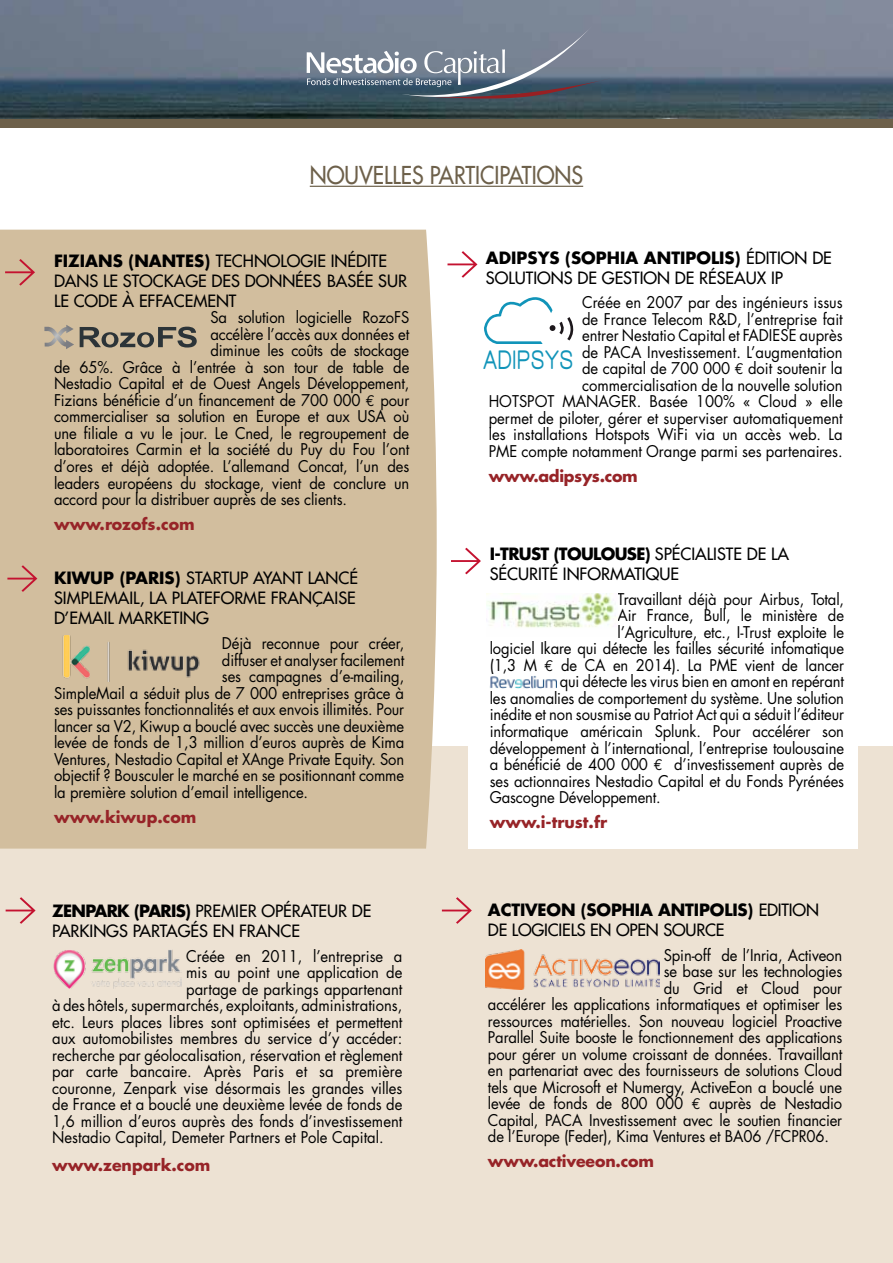
<style>
.page{position:relative;width:893px;height:1263px;background:#fff}
.page>*{position:absolute;margin:0;border:0;box-sizing:border-box;transform-origin:0 0}
.t1{font:27.45px "Walkway Rounded";letter-spacing:.1em;color:#1194b9;scale:.77 1}
.t2{font:24px "Futura";color:#6d604a;scale:.9 1}
.t3{font:16.5px/19.8px "Futura";color:#000}
.t4{font:700 16.5px "Futura";letter-spacing:-.01em;color:#000}
.t5{font:15.75px/16.5px "Futura";letter-spacing:-.01em;color:#000;text-align:right;scale:.94 1}
.t6{font:700 15.75px "Futura";color:#972428}
.t7{font:700 15.75px "Futura";letter-spacing:-.02em;color:#972428}
.s1{font-weight:700}
.s2{font-family:"Euro Mono Std"}
</style>
<div class="page">
<div style="left:0;top:747px;width:893px;height:516px;background:#ede2d3"></div>
<div style="left:468px;top:551px;width:389px;height:297px;background:#fff"></div>
<div style="left:0;top:111px;width:893px;height:16px;background:#6d604a"></div>
<img style="left:0;top:0;width:893px;height:119px">
<img style="left:490px;top:675px;width:67px;height:13px">
<hr style="left:310px;top:186px;width:273px;height:1px;background:#6d604a">
<svg style="left:307px;top:26px;width:306px;height:73px"></svg>
<svg style="left:6px;top:897px;width:30px;height:27px"></svg>
<svg style="left:447px;top:251px;width:30px;height:27px"></svg>
<svg style="left:451px;top:548px;width:30px;height:26px"></svg>
<div style="left:0;top:230px;width:437px;height:618px;background:#d2be9e"></div>
<svg style="left:5px;top:259px;width:30px;height:27px"></svg>
<svg style="left:7px;top:565px;width:30px;height:27px"></svg>
<svg style="left:442px;top:897px;width:30px;height:27px"></svg>
<svg style="left:44px;top:325px;width:30px;height:24px"></svg>
<svg style="left:80px;top:327px;width:117px;height:21px"></svg>
<img style="left:54px;top:635px;width:164px;height:46px">
<svg style="left:484px;top:297px;width:90px;height:47px"></svg>
<img style="left:486px;top:594px;width:130px;height:34px">
<img style="left:485px;top:949px;width:174px;height:40px">
<img style="left:53px;top:950px;width:129px;height:38px">
<h2 class="t2" style="left:310px;top:160px;width:302px">NOUVELLES PARTICI PATIONS</h2>
<p class="t3" style="left:54px;top:251px;width:355px;text-indent:150px"><span class="s1">)</span> TECHNOLOGIE INÉDITE<br>DANS LE STOC KAGE DES DONNÉES BASÉE SUR<br>LE CODE À EFFAC EMENT</p>
<p class="t5" style="left:210px;top:310px;width:213px">Sa solution logicielle RozoFS</p>
<p class="t5" style="left:210px;top:326px;width:213px">accélère l’accès aux données et</p>
<p class="t5" style="left:210px;top:343px;width:213px">diminue les coûts de stockage</p>
<p class="t5" style="left:54px;top:359px;width:379px">de 65%. Grâce à l’entrée à son tour de table de</p>
<p class="t5" style="left:54px;top:376px;width:379px">Nestadio Capital et de Ouest Angels Développement,</p>
<p class="t5" style="left:54px;top:392px;width:379px">Fizians bénéficie d’un financement de 700 000 <span class="s2">€</span> pour</p>
<p class="t5" style="left:54px;top:409px;width:379px">commercialiser sa solution en Europe et aux USA où</p>
<p class="t5" style="left:54px;top:425px;width:379px">une filiale a vu le jour. Le Cned, le regroupement de</p>
<p class="t5" style="left:54px;top:442px;width:379px">laboratoires Carmin et la société du Puy du Fou l’ont</p>
<p class="t5" style="left:54px;top:458px;width:379px">d’ores et déjà adoptée. L’allemand Concat, l’un des</p>
<p class="t5" style="left:54px;top:475px;width:379px">leaders européens du stockage, vient de conclure un</p>
<p class="t5" style="left:54px;top:491px;width:313px">accord pour la distribuer auprès de ses clients.</p>
<p class="t6" style="left:54px;top:513px;width:142px">www.rozofs.com</p>
<p class="t3" style="left:54px;top:568px;width:306px"><span class="s1">Kiwup (Paris)</span> STARTUP AYANT LANC É<br>SIMPLEMAIL, LA PLATEFORME F RANÇAIS E<br>D’EMAIL MARKETING</p>
<p class="t5" style="left:222px;top:635px;width:195px">Déjà reconnue pour créer,</p>
<p class="t5" style="left:222px;top:652px;width:195px">diffuser et analyser facilement</p>
<p class="t5" style="left:222px;top:668px;width:195px">ses campagnes d’e-mailing,</p>
<p class="t5" style="left:54px;top:685px;width:374px">SimpleMail a séduit plus de 7 000 entreprises grâce à</p>
<p class="t5" style="left:54px;top:701px;width:374px">ses puissantes fonctionnalités et aux envois illimités. Pour</p>
<p class="t5" style="left:54px;top:718px;width:374px">lancer sa V2, Kiwup a bouclé avec succès une deuxième</p>
<p class="t5" style="left:54px;top:734px;width:374px">levée de fonds de 1,3 million d’euros auprès de Kima</p>
<p class="t5" style="left:54px;top:751px;width:374px">Ventures, Nestadio Capital et XAnge Private Equity. Son</p>
<p class="t5" style="left:54px;top:767px;width:374px">objectif ? Bousculer le marché en se positionnant comme</p>
<p class="t5" style="left:54px;top:784px;width:272px">la première solution d’email intelligence.</p>
<p class="t6" style="left:54px;top:806px;width:144px">www.kiwup.com</p>
<p class="t4" style="left:54px;top:250px;width:20px">Fizians</p>
<p class="t4" style="left:129px;top:250px;width:33px">(Nantes</p>
<p class="t3" style="left:52px;top:901px;width:321px"><span class="s1">ZenPark (Paris)</span> PREMIER OPÉRATEUR DE<br>PARKINGS PARTAGÉS EN FRANC E</p>
<p class="t5" style="left:186px;top:948px;width:232px">Créée en 2011, l’entreprise a</p>
<p class="t5" style="left:186px;top:964px;width:232px">mis au point une application de</p>
<p class="t5" style="left:186px;top:981px;width:232px">partage de parkings appartenant</p>
<p class="t5" style="left:52px;top:997px;width:374px">à des hôtels, supermarchés, exploitants, administrations,</p>
<p class="t5" style="left:52px;top:1014px;width:374px">etc. Leurs places libres sont optimisées et permettent</p>
<p class="t5" style="left:52px;top:1030px;width:374px">aux automobilistes membres du service d’y accéder:</p>
<p class="t5" style="left:52px;top:1047px;width:374px">recherche par géolocalisation, réservation et règlement</p>
<p class="t5" style="left:52px;top:1063px;width:374px">par carte bancaire. Après Paris et sa première</p>
<p class="t5" style="left:52px;top:1080px;width:374px">couronne, Zenpark vise désormais les grandes villes</p>
<p class="t5" style="left:52px;top:1096px;width:374px">de France et a bouclé une deuxième levée de fonds de</p>
<p class="t5" style="left:52px;top:1113px;width:374px">1,6 million d’euros auprès des fonds d’investissement</p>
<p class="t5" style="left:52px;top:1129px;width:354px">Nestadio Capital, Demeter Partners et Pole Capital.</p>
<p class="t6" style="left:52px;top:1155px;width:160px">www.zenpark.com</p>
<p class="t3" style="left:486px;top:248px;width:347px;text-indent:210px"><span class="s1">olis)</span> ÉDITION DE<br>SOLUTIONS DE GESTION DE RÉSEAUX IP</p>
<p class="t4" style="left:486px;top:247px;width:24px">Adips</p>
<p class="t4" style="left:538px;top:247px;width:130px">ys (Sophia Antip</p>
<p class="t5" style="left:489px;top:294px;width:378px">Créée en 2007 par des ingénieurs issus<br>de France Telecom R&amp;D, l’entreprise fait<br>entrer Nestatio Capital et FADIESE auprès<br>de PACA Investissement. L’augmentation<br>de capital de 700 000 <span class="s2">€</span> doit soutenir la commercialisation de la nouvelle solution<br>HOTSPOT MANAGER. Basée 100% « Cloud » elle permet de piloter, gérer et superviser automatiquement les installations Hotspots WiFi via un accès web. La PME compte notamment Orange parmi ses partenaires.</p>
<p class="t7" style="left:489px;top:465px;width:151px">www.adipsys.com</p>
<h1 class="t1" style="left:484px;top:345px;width:116px">ADIPSYS</h1>
<p class="t3" style="left:490px;top:544px;width:301px;text-indent:64px"><span class="s1">(Toulouse)</span> SPÉCIALISTE DE LA<br>SÉCURITÉ INFORMATIQUE</p>
<p class="t5" style="left:617px;top:591px;width:243px">Travaillant déjà pour Airbus, Total,</p>
<p class="t5" style="left:617px;top:608px;width:242px">Air France, Bull, le ministère de</p>
<p class="t5" style="left:617px;top:624px;width:242px">l’Agriculture, etc., I-Trust exploite le</p>
<p class="t5" style="left:490px;top:641px;width:378px">logiciel Ikare qui détecte les failles sécurité infomatique</p>
<p class="t5" style="left:490px;top:657px;width:378px">(1,3 M <span class="s2">€</span> de CA en 2014). La PME vient de lancer</p>
<p class="t5" style="left:560px;top:674px;width:304px">qui détecte les virus bien en amont en repérant</p>
<p class="t5" style="left:490px;top:690px;width:378px">les anomalies de comportement du système. Une solution</p>
<p class="t5" style="left:490px;top:707px;width:378px">inédite et non sousmise au Patriot Act qui a séduit l’éditeur</p>
<p class="t5" style="left:490px;top:723px;width:378px">informatique américain Splunk. Pour accélérer son</p>
<p class="t5" style="left:490px;top:740px;width:378px">développement à l’international, l’entreprise toulousaine</p>
<p class="t5" style="left:490px;top:756px;width:378px">a bénéficié de 400 000 <span class="s2">€</span> d’investissement auprès de</p>
<p class="t5" style="left:490px;top:773px;width:378px">ses actionnaires Nestadio Capital et du Fonds Pyrénées</p>
<p class="t5" style="left:490px;top:789px;width:183px">Gascogne Développement.</p>
<p class="t6" style="left:490px;top:812px;width:119px">www.i-trust.fr</p>
<p class="t4" style="left:490px;top:543px;width:40px">I-Trust</p>
<p class="t3" style="left:488px;top:900px;width:333px;text-indent:222px"><span class="s1">olis)</span> EDITION<br>DE LOGICI ELS EN OPEN SOURCE</p>
<p class="t5" style="left:664px;top:947px;width:191px">Spin-off de l’Inria, Activeon</p>
<p class="t5" style="left:664px;top:963px;width:191px">se base sur les technologies</p>
<p class="t5" style="left:664px;top:980px;width:191px">du Grid et Cloud pour</p>
<p class="t5" style="left:488px;top:996px;width:378px">accélérer les applications informatiques et optimiser les</p>
<p class="t5" style="left:488px;top:1013px;width:378px">ressources matérielles. Son nouveau logiciel Proactive</p>
<p class="t5" style="left:488px;top:1029px;width:378px">Parallel Suite booste le fonctionnement des applications</p>
<p class="t5" style="left:488px;top:1046px;width:378px">pour gérer un volume croissant de données. Travaillant</p>
<p class="t5" style="left:488px;top:1062px;width:378px">en partenariat avec des fournisseurs de solutions Cloud</p>
<p class="t5" style="left:488px;top:1079px;width:378px">tels que Microsoft et Numergy, ActiveEon a bouclé une</p>
<p class="t5" style="left:488px;top:1095px;width:378px">levée de fonds de 800 000 <span class="s2">€</span> auprès de Nestadio</p>
<p class="t5" style="left:488px;top:1112px;width:378px">Capital, PACA Investissement avec le soutien financier</p>
<p class="t5" style="left:488px;top:1128px;width:364px">de l’Europe (Feder), Kima Ventures et BA06 /FCPR06.</p>
<p class="t6" style="left:488px;top:1151px;width:168px">www.activeeon.com</p>
<p class="t4" style="left:488px;top:899px;width:194px">Activeon (Sophia Antip</p>
</div>
